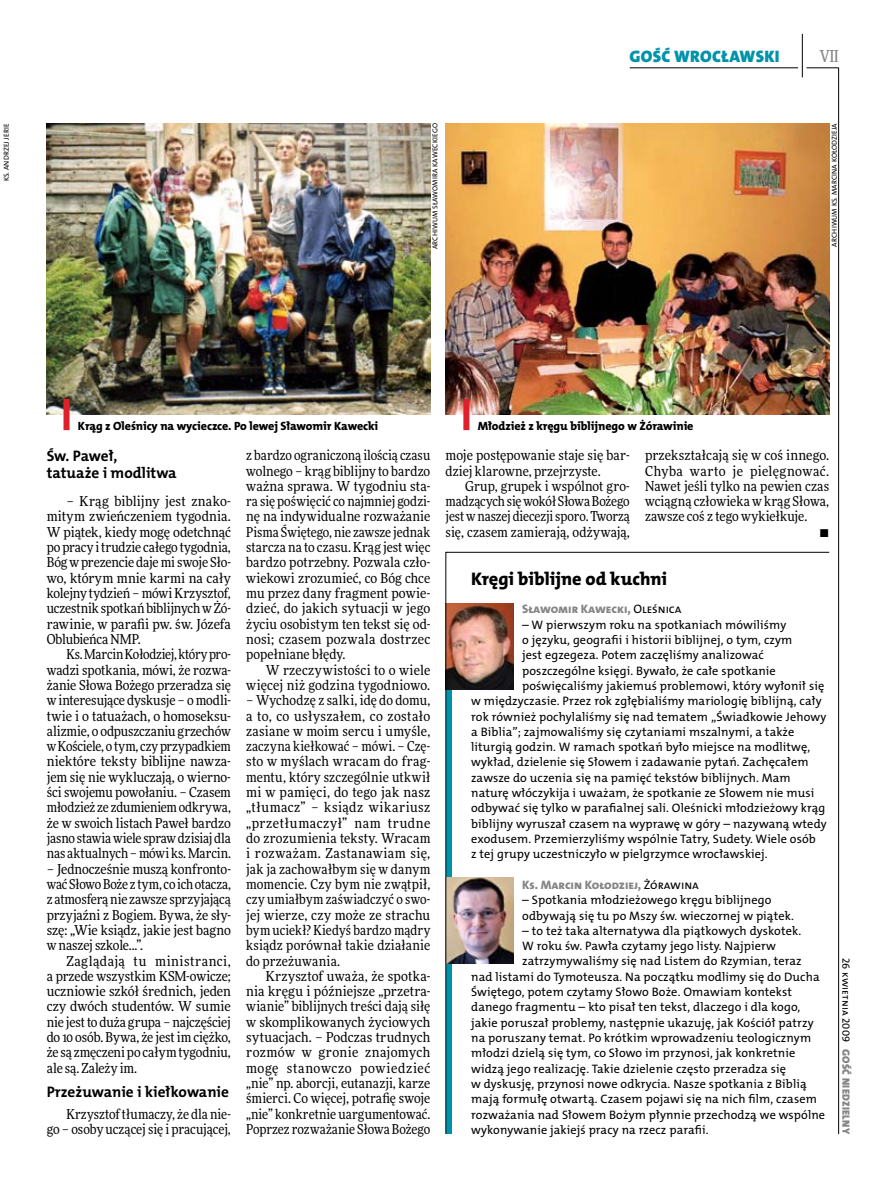
<style>
.page{position:relative;width:893px;height:1191px;background:#fff}
.page>*{position:absolute;margin:0;border:0;box-sizing:border-box;transform-origin:0 0}
.t1{font:18.3px "The Mix HP8 Ex Bld";color:#000}
.t2{font:16.65px "The Mix HP9 Blk";letter-spacing:.02em;color:#0093aa}
.t3{font:500 16.5px "Freeday Narrow";color:#858486;scale:.9 1}
.t4{font:15.3px/17.7px "The Mix HP7 Bld";color:#000}
.t5{font:13.65px/15.3px "Freeday Narrow News";color:#000;text-align:justify}
.t6{font:13.65px/15.3px "Freeday Narrow News";letter-spacing:.02em;color:#000;text-align:right}
.t7{font:13.65px "Freeday Narrow News";letter-spacing:.025em;color:#000}
.t8{font:12.3px/15.3px "The Mix HP5 Plain";letter-spacing:.01em;color:#000}
.t9{font:12.3px "The Mix HP8 Ex Bld";letter-spacing:-.005em;color:#858486}
.t10{font:12px "The Mix HP8 Ex Bld";letter-spacing:-.005em;color:#000}
.t11{font:10.5px "The Mix HP9 Blk";letter-spacing:.025em;color:#858486}
.t12{font:10.5px "The Mix HP5 Plain";letter-spacing:.02em;color:#000}
.t13{font:7.2px "The Mix HP5 Plain";letter-spacing:.015em;color:#000}
.t14{font:7.2px "The Mix HP5 Plain";letter-spacing:.035em;color:#000}
.s1{font-family:"The Mix HP5 Plain";color:#000}
</style>
<div class="page">
<hr style="left:806px;top:68px;width:33px;height:1px;background:#000">
<hr style="left:630px;top:68px;width:168px;height:1px;background:#000">
<hr style="left:838px;top:68px;width:1px;height:1066px;background:#000">
<hr style="left:802px;top:34px;width:1px;height:43px;background:#000">
<img style="left:446px;top:123px;width:383px;height:291px">
<img style="left:47px;top:123px;width:383px;height:291px">
<div style="left:463px;top:399px;width:6px;height:31px;background:#df1f2a"></div>
<svg style="left:445px;top:552px;width:385px;height:582px"></svg>
<div style="left:64px;top:399px;width:6px;height:31px;background:#df1f2a"></div>
<p class="t2" style="left:629px;top:46px;width:152px">GOŚĆ WROCŁAWSKI</p>
<p class="t3" style="left:820px;top:46px;width:22px">VII</p>
<p class="t13" style="left:2px;top:181px;width:59px;rotate:-90deg">ks. Andrzej Jerie</p>
<p class="t13" style="left:830px;top:247px;width:125px;rotate:-90deg">Archiwum ks. Marcina Kołodzieja</p>
<p class="t14" style="left:430px;top:249px;width:127px;rotate:-90deg">Archiwum sławomira kaweckiego</p>
<p class="t10" style="left:78px;top:418px;width:302px">Krąg z Oleśnicy na wycieczce. Po lewej Sławomir Kawecki</p>
<p class="t4" style="left:47px;top:446px;width:131px">Św. Paweł,<br>tatuaże i modlitwa</p>
<p class="t5" style="left:47px;top:493px;width:186px;text-indent:20px">– Krąg biblijny jest znako&shy;mitym zwieńczeniem tygodnia.<br>W piątek, kiedy mogę odetchnąć po pracy itrudzie całego tygodnia, Bóg w prezencie daje miswoje Sło&shy;wo, którym mnie karmi na cały kolejny tydzień – mówi Krzysztof, uczestnik spotkań biblijnych wŻó&shy;rawinie, w parafii pw. św. Józefa Oblubieńca NMP.</p>
<p class="t5" style="left:47px;top:646px;width:186px;text-indent:20px">Ks.Marcin Kołodziej, który pro&shy;wadzi spotkania, mówi, że rozwa&shy;żanie Słowa Bożego przeradza się w interesujące dyskusje – o modli&shy;twie i o tatuażach, o homoseksu&shy;alizmie, o odpuszczaniu grzechów wKościele, o tym, czy przypadkiem niektóre teksty biblijne nawza&shy;jem się nie wykluczają, o wierno&shy;ści swojemu powołaniu. – Czasem młodzież ze zdumieniem odkrywa, że w swoich listach Paweł bardzo jasno stawia wiele spraw dzisiaj dla nas aktualnych – mówi ks.Marcin.</p>
<p class="t5" style="left:47px;top:861px;width:186px">– Jednocześnie muszą konfronto&shy;wać Słowo Boże z tym, co ich otacza, z atmosferą nie zawsze sprzyjającą przyjaźni z Bogiem. Bywa, że sły&shy;szę: „Wie ksiądz, jakie jest bagno w naszej szkole...”.</p>
<p class="t5" style="left:47px;top:953px;width:186px;text-indent:20px">Zaglądają tu ministranci, a przede wszystkim KSM-owicze; uczniowie szkół średnich, jeden czy dwóch studentów. W sumie nie jestto duża grupa – najczęściej do 10 osób. Bywa, że jest im ciężko, że są zmęczeni po całym tygodniu, ale są. Zależy im.</p>
<p class="t4" style="left:47px;top:1083px;width:184px">Przeżuwanie i kiełkowanie</p>
<p class="t5" style="left:47px;top:1106px;width:186px;text-align:right">Krzysztof tłumaczy, że dla nie-<br>go – osoby uczącej się i pracującej,</p>
<p class="t5" style="left:246px;top:447px;width:186px">z bardzo ograniczoną ilością czasu wolnego – krąg biblijny to bardzo ważna sprawa. W tygodniu sta&shy;ra się poświęcić co najmniej godzi&shy;nę na indywidualne rozważanie Pisma Świętego, nie zawsze jednak starcza na to czasu. Krąg jest więc bardzo potrzebny. Pozwala czło&shy;wiekowi zrozumieć, co Bóg chce mu przez dany fragment powie&shy;dzieć, do jakich sytuacji w jego życiu osobistym ten tekst się od&shy;nosi; czasem pozwala dostrzec popełniane błędy.</p>
<p class="t6" style="left:246px;top:662px;width:186px">W rzeczywistości to o wiele więcej niż godzina tygodniowo.</p>
<p class="t5" style="left:246px;top:692px;width:186px">– Wychodzę z salki, idę do domu, a to, co usłyszałem, co zostało zasiane w moim sercu i umyśle, zaczyna kiełkować – mówi. – Czę&shy;sto w myślach wracam do frag&shy;mentu, który szczególnie utkwił mi w pamięci, do tego jak nasz „tłumacz” – ksiądz wikariusz „przetłumaczył” nam trudne do zrozumienia teksty. Wracam i rozważam. Zastanawiam się, jak ja zachowałbym się w danym momencie. Czy bym nie zwątpił, czy umiałbym zaświadczyć o swo&shy;jej wierze, czy może ze strachu bym uciekł? Kiedyś bardzo mądry ksiądz porównał takie działanie do przeżuwania.</p>
<p class="t5" style="left:246px;top:968px;width:186px;text-indent:20px">Krzysztof uważa, że spotka&shy;nia kręgu i późniejsze „przetra&shy;wianie” biblijnych treści dają siłę w skomplikowanych życiowych sytuacjach. – Podczas trudnych rozmów w gronie znajomych mogę stanowczo powiedzieć „nie” np. aborcji, eutanazji, karze śmierci. Co więcej, potrafię swoje „nie” konkretnie uargumentować.<br>Poprzez rozważanie Słowa Bożego</p>
<p class="t10" style="left:478px;top:418px;width:217px">Młodzież z kręgu biblijnego w Żórawinie</p>
<p class="t5" style="left:446px;top:447px;width:186px">moje postępowanie staje się bar&shy;dziej klarowne, przejrzyste.</p>
<p class="t5" style="left:446px;top:478px;width:186px;text-indent:20px">Grup, grupek i wspólnot gro&shy;madzących się wokół Słowa Bożego jestwnaszej diecezji sporo. Tworzą się, czasem zamierają, odżywają,</p>
<p class="t5" style="left:645px;top:447px;width:186px">przekształcają się w coś innego.</p>
<p class="t7" style="left:645px;top:462px;width:186px">Chyba warto je pielęgnować.</p>
<p class="t5" style="left:645px;top:478px;width:186px">Nawet jeśli tylko na pewien czas</p>
<p class="t5" style="left:645px;top:493px;width:186px">wciągną człowieka w krąg Słowa,</p>
<p class="t5" style="left:645px;top:509px;width:164px">zawsze coś z tego wykiełkuje.</p>
<p class="t5" style="left:819px;top:524px;width:11px">•</p>
<h1 class="t1" style="left:471px;top:567px;width:197px">Kręgi biblijne od kuchni</h1>
<p class="t9" style="left:522px;top:601px;width:161px">Sławomir Kawecki, <span class="s1">Oleśnica</span></p>
<p class="t8" style="left:522px;top:617px;width:266px">– W pierwszym roku na spotkaniach mówiliśmy</p>
<p class="t8" style="left:522px;top:632px;width:272px">o języku, geografii i historii biblijnej, o tym, czym</p>
<p class="t8" style="left:522px;top:647px;width:243px">jest egzegeza. Potem zaczęliśmy analizować</p>
<p class="t8" style="left:522px;top:663px;width:255px">poszczególne księgi. Bywało, że całe spotkanie</p>
<p class="t8" style="left:522px;top:678px;width:304px">poświęcaliśmy jakiemuś problemowi, który wyłonił się</p>
<p class="t8" style="left:471px;top:693px;width:352px">w międzyczasie. Przez rok zgłębialiśmy mariologię biblijną, cały</p>
<p class="t8" style="left:471px;top:709px;width:357px">rok również pochylaliśmy się nad tematem „Świadkowie Jehowy</p>
<p class="t8" style="left:471px;top:724px;width:325px">a Biblia”; zajmowaliśmy się czytaniami mszalnymi, a także</p>
<p class="t8" style="left:471px;top:739px;width:341px">liturgią godzin. W ramach spotkań było miejsce na modlitwę,</p>
<p class="t8" style="left:471px;top:754px;width:339px">wykład, dzielenie się Słowem i zadawanie pytań. Zachęcałem</p>
<p class="t8" style="left:471px;top:770px;width:321px">zawsze do uczenia się na pamięć tekstów biblijnych. Mam</p>
<p class="t8" style="left:471px;top:785px;width:345px">naturę włóczykija i uważam, że spotkanie ze Słowem nie musi</p>
<p class="t8" style="left:471px;top:800px;width:356px">odbywać się tylko w parafialnej sali. Oleśnicki młodzieżowy krąg</p>
<p class="t8" style="left:471px;top:816px;width:357px">biblijny wyruszał czasem na wyprawę w góry – nazywaną wtedy</p>
<p class="t8" style="left:471px;top:831px;width:346px">exodusem. Przemierzyliśmy wspólnie Tatry, Sudety. Wiele osób</p>
<p class="t8" style="left:471px;top:846px;width:298px">z tej grupy uczestniczyło w pielgrzymce wrocławskiej.</p>
<p class="t9" style="left:522px;top:877px;width:178px">Ks. Marcin Kołodziej, <span class="s1">Żórawina</span></p>
<p class="t8" style="left:522px;top:892px;width:273px">– Spotkania młodzieżowego kręgu biblijnego odbywają się tu po Mszy św. wieczornej w piątek.</p>
<p class="t8" style="left:522px;top:923px;width:281px">– to też taka alternatywa dla piątkowych dyskotek.</p>
<p class="t8" style="left:522px;top:938px;width:255px">W roku św. Pawła czytamy jego listy. N ajpierw</p>
<p class="t8" style="left:522px;top:953px;width:281px">zatrzymywaliśmy się nad Listem do Rzymian, teraz</p>
<p class="t8" style="left:471px;top:969px;width:350px">nad listami do Tymoteusza. N a początku modlimy się do Ducha</p>
<p class="t8" style="left:471px;top:984px;width:322px">Świętego, potem czytamy Słowo Boże. Omawiam kontekst</p>
<p class="t8" style="left:471px;top:999px;width:331px">danego fragmentu – kto pisał ten tekst, dlaczego i dla kogo,</p>
<p class="t8" style="left:471px;top:1015px;width:344px">jakie poruszał problemy, następnie ukazuję, jak Kościół patrzy</p>
<p class="t8" style="left:471px;top:1030px;width:341px">na poruszany temat. Po krótkim wprowadzeniu teologicznym</p>
<p class="t8" style="left:471px;top:1045px;width:326px">młodzi dzielą się tym, co Słowo im przynosi, jak konkretnie</p>
<p class="t8" style="left:471px;top:1060px;width:316px">widzą jego realizację. Takie dzielenie często przeradza się</p>
<p class="t8" style="left:471px;top:1076px;width:337px">w dyskusję, przynosi nowe odkrycia. N asze spotkania z Biblią</p>
<p class="t8" style="left:471px;top:1091px;width:347px">mają formułę otwartą. Czasem pojawi się na nich film, czasem</p>
<p class="t8" style="left:471px;top:1106px;width:356px">rozważania nad Słowem Bożym płynnie przechodzą we wspólne</p>
<p class="t8" style="left:471px;top:1122px;width:239px">wykonywanie jakiejś pracy na rzecz parafii.</p>
<p class="t12" style="left:853px;top:957px;width:86px;rotate:90deg">26 kwietnia 2009</p>
<p class="t11" style="left:853px;top:1049px;width:86px;rotate:90deg">GOŚĆ NIEDZIELNY</p>
</div>
